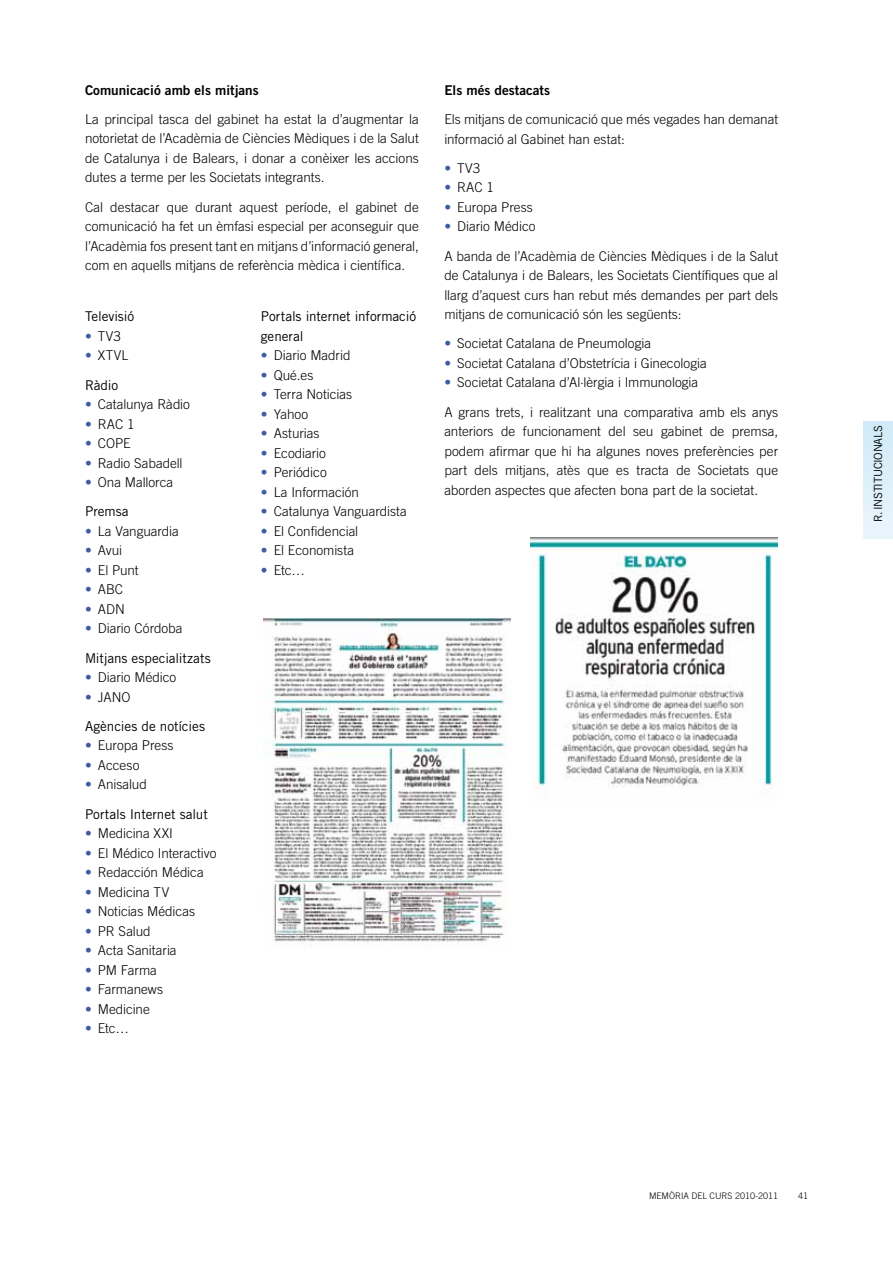
<style>
.page{position:relative;width:893px;height:1263px;background:#fff}
.page>*{position:absolute;margin:0;border:0;box-sizing:border-box;transform-origin:0 0}
.t1{font:300 13.5px/19.5px "Trade Gothic LT Std";color:#000}
.t2{font:13.5px/29.2px "Trade Gothic LT Std";letter-spacing:-.005em;color:#000}
.t3{font:11.25px "Trade Gothic LT Std";letter-spacing:-.03em;color:#000}
.t4{font:300 9px "Trade Gothic LT Std";color:#000}
.s1{font-family:"Trade Gothic LT Std Bd 2";font-weight:400}
.s2{color:#3f5ca2}
.s3{font-weight:300;color:#3f5ca2}
.s4{font-weight:300}
.s5{font-weight:400}
</style>
<div class="page">
<div style="left:863px;top:0;width:30px;height:1263px;background:#ddf0fa"></div>
<div style="left:859px;top:539px;width:34px;height:724px;background:#fff"></div>
<div style="left:859px;top:0;width:34px;height:421px;background:#fff"></div>
<img style="left:263px;top:619px;width:247px;height:328px">
<img style="left:530px;top:538px;width:247px;height:255px">
<p class="t1" style="left:85px;top:75px;width:335px;line-height:29.2px"><span class="s1">Comunicació amb els mitjans<br></span>La principal tasca del gabinet ha estat la d’augmentar la</p>
<p class="t1" style="left:85px;top:129px;width:335px;text-align:justify">notorietat de l’Acadèmia de Ciències Mèdiques i de la Salut de Catalunya i de Balears, i donar a conèixer les accions dutes a terme per les Societats integrants.</p>
<p class="t1" style="left:85px;top:197px;width:335px;text-align:justify">Cal destacar que durant aquest període, el gabinet de comunicació ha fet un èmfasi especial per aconseguir que l’Acadèmia fos present tant en mitjans d’informació general, com en aquells mitjans de referència mèdica i científica.</p>
<p class="t2" style="left:85px;top:302px;width:51px">Televisió</p>
<p class="t1" style="left:85px;top:326px;width:38px"><span class="s2">•</span> TV3</p>
<p class="t2" style="left:85px;top:341px;width:45px"><span class="s3">•</span> <span class="s4">XTVL<br></span>Ràdio</p>
<p class="t1" style="left:85px;top:394px;width:106px"><span class="s2">•</span> Catalunya Ràdio</p>
<p class="t1" style="left:85px;top:414px;width:51px"><span class="s2">•</span> RAC 1</p>
<p class="t1" style="left:85px;top:433px;width:47px"><span class="s2">•</span> COPE</p>
<p class="t1" style="left:85px;top:453px;width:99px"><span class="s2">•</span> Radio Sabadell</p>
<p class="t1" style="left:85px;top:468px;width:90px;line-height:29.2px"><span class="s2">•</span> Ona Mallorca<br><span class="s5">Premsa</span></p>
<p class="t1" style="left:85px;top:521px;width:95px"><span class="s2">•</span> La Vanguardia</p>
<p class="t1" style="left:85px;top:541px;width:39px"><span class="s2">•</span> Avui</p>
<p class="t1" style="left:85px;top:560px;width:55px"><span class="s2">•</span> El Punt</p>
<p class="t1" style="left:85px;top:580px;width:40px"><span class="s2">•</span> ABC</p>
<p class="t1" style="left:85px;top:599px;width:41px"><span class="s2">•</span> ADN</p>
<p class="t2" style="left:85px;top:614px;width:127px"><span class="s3">•</span> <span class="s4">Diario Córdoba<br></span>Mitjans especialitzats</p>
<p class="t1" style="left:85px;top:667px;width:93px"><span class="s2">•</span> Diario Médico</p>
<p class="t2" style="left:85px;top:682px;width:121px"><span class="s3">•</span> <span class="s4">JANO<br></span>Agències de notícies</p>
<p class="t1" style="left:85px;top:736px;width:90px"><span class="s2">•</span> Europa Press</p>
<p class="t1" style="left:85px;top:755px;width:56px"><span class="s2">•</span> Acceso</p>
<p class="t2" style="left:85px;top:770px;width:124px"><span class="s3">•</span> <span class="s4">Anisalud<br></span>Portals Internet salut</p>
<p class="t1" style="left:85px;top:823px;width:90px"><span class="s2">•</span> Medicina XXI</p>
<p class="t1" style="left:85px;top:843px;width:133px"><span class="s2">•</span> El Médico Interactivo</p>
<p class="t1" style="left:85px;top:862px;width:120px"><span class="s2">•</span> Redacción Médica</p>
<p class="t1" style="left:85px;top:882px;width:86px"><span class="s2">•</span> Medicina TV</p>
<p class="t1" style="left:85px;top:901px;width:112px"><span class="s2">•</span> Noticias Médicas</p>
<p class="t1" style="left:85px;top:921px;width:67px"><span class="s2">•</span> PR Salud</p>
<p class="t1" style="left:85px;top:940px;width:93px"><span class="s2">•</span> Acta Sanitaria</p>
<p class="t1" style="left:85px;top:960px;width:73px"><span class="s2">•</span> PM Farma</p>
<p class="t1" style="left:85px;top:979px;width:80px"><span class="s2">•</span> Farmanews</p>
<p class="t1" style="left:85px;top:999px;width:66px"><span class="s2">•</span> Medicine</p>
<p class="t1" style="left:85px;top:1018px;width:45px"><span class="s2">•</span> Etc…</p>
<p class="t2" style="left:261px;top:307px;width:157px;line-height:19.5px">Portals internet informació general</p>
<p class="t1" style="left:261px;top:346px;width:91px"><span class="s2">•</span> Diario Madrid</p>
<p class="t1" style="left:261px;top:365px;width:54px"><span class="s2">•</span> Qué.es</p>
<p class="t1" style="left:261px;top:385px;width:93px"><span class="s2">•</span> Terra Noticias</p>
<p class="t1" style="left:261px;top:404px;width:49px"><span class="s2">•</span> Yahoo</p>
<p class="t1" style="left:261px;top:424px;width:60px"><span class="s2">•</span> Asturias</p>
<p class="t1" style="left:261px;top:443px;width:67px"><span class="s2">•</span> Ecodiario</p>
<p class="t1" style="left:261px;top:462px;width:67px"><span class="s2">•</span> Periódico</p>
<p class="t1" style="left:261px;top:482px;width:100px"><span class="s2">•</span> La Información</p>
<p class="t1" style="left:261px;top:501px;width:147px"><span class="s2">•</span> Catalunya Vanguardista</p>
<p class="t1" style="left:261px;top:521px;width:99px"><span class="s2">•</span> El Confidencial</p>
<p class="t1" style="left:261px;top:540px;width:95px"><span class="s2">•</span> El Economista</p>
<p class="t1" style="left:261px;top:560px;width:45px"><span class="s2">•</span> Etc…</p>
<p class="t1" style="left:444px;top:75px;width:335px;line-height:29.2px"><span class="s1">Els més destacats<br></span>Els mitjans de comunicació que més vegades han demanat</p>
<p class="t1" style="left:444px;top:129px;width:182px">informació al Gabinet han estat:</p>
<p class="t1" style="left:444px;top:158px;width:38px"><span class="s2">•</span> TV3</p>
<p class="t1" style="left:444px;top:178px;width:51px"><span class="s2">•</span> RAC 1</p>
<p class="t1" style="left:444px;top:197px;width:90px"><span class="s2">•</span> Europa Press</p>
<p class="t1" style="left:444px;top:212px;width:335px;line-height:29.2px"><span class="s2">•</span> Diario Médico<br>A banda de l’Acadèmia de Ciències Mèdiques i de la Salut</p>
<p class="t1" style="left:444px;top:265px;width:335px;text-align:justify">de Catalunya i de Balears, les Societats Científiques que al llarg d’aquest curs han rebut més demandes per part dels mitjans de comunicació són les següents:</p>
<p class="t1" style="left:444px;top:334px;width:208px"><span class="s2">•</span> Societat Catalana de Pneumologia</p>
<p class="t1" style="left:444px;top:353px;width:264px"><span class="s2">•</span> Societat Catalana d’Obstetrícia i Ginecologia</p>
<p class="t1" style="left:444px;top:368px;width:335px;line-height:29.2px"><span class="s2">•</span> Societat Catalana d’Al·lèrgia i Immunologia<br>A grans trets, i realitzant una comparativa amb els anys</p>
<p class="t1" style="left:444px;top:421px;width:335px;text-align:justify">anteriors de funcionament del seu gabinet de premsa, podem afirmar que hi ha algunes noves preferències per part dels mitjans, atès que es tracta de Societats que aborden aspectes que afecten bona part de la societat.</p>
<p class="t4" style="left:649px;top:1190px;width:131px">MEMÒRIA DEL CURS 2010-2011</p>
<p class="t4" style="left:798px;top:1190px;width:12px">41</p>
<p class="t3" style="left:871px;top:522px;width:98px;rotate:-90deg">R. INSTITUCIONALS</p>
</div>
